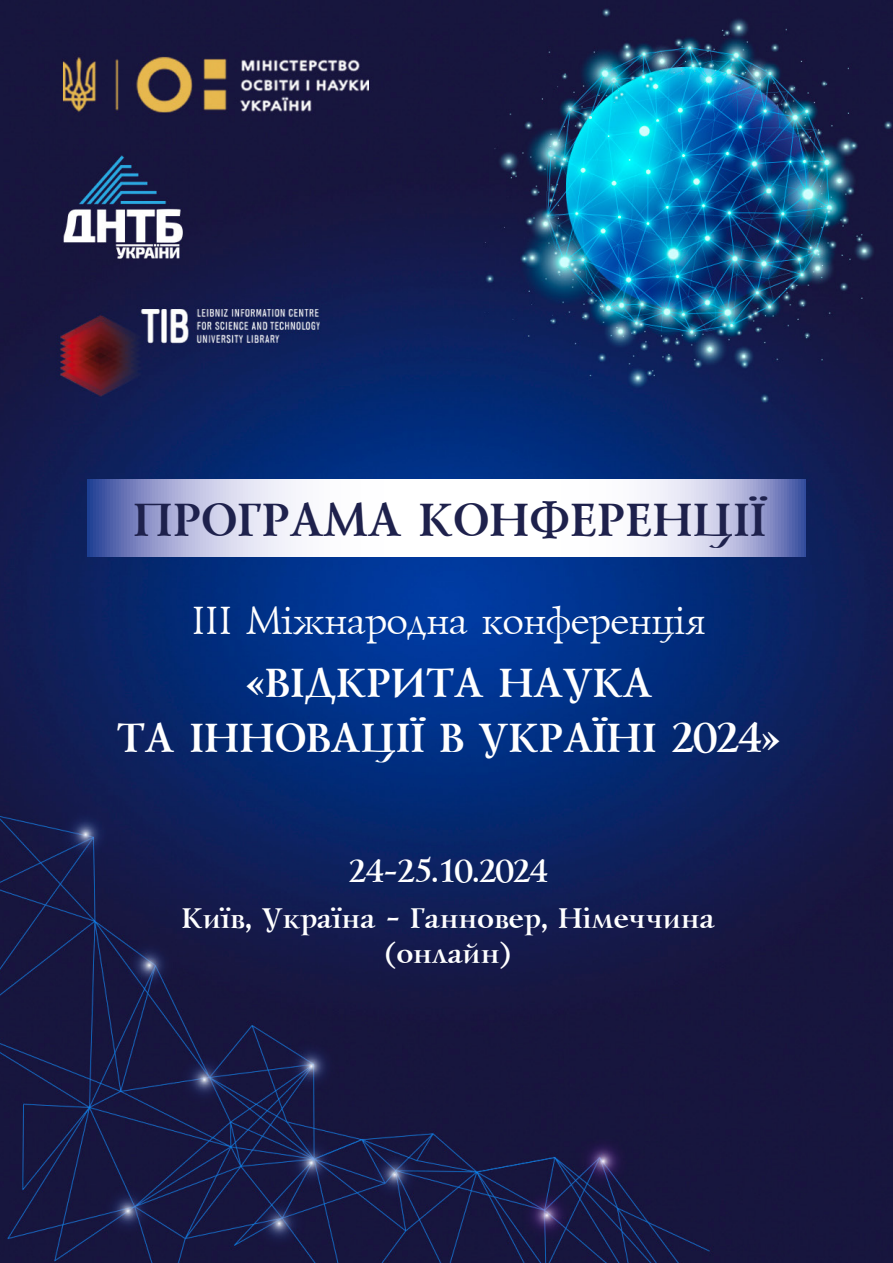
<style>
.page{position:relative;width:893px;height:1263px;background:#fff}
.page>*{position:absolute;margin:0;border:0;box-sizing:border-box;transform-origin:0 0}
.t1{font:48px "Lazurski Bold Cyrillic";color:#1e214c}
.t2{font:42px/54.6px "Lazurski Bold Cyrillic";color:#fff;text-align:center}
.t3{font:40.5px "Lazurski Cyrillic";color:#fff}
.t4{font:32.1px "Lazurski Bold Cyrillic";color:#fff}
.t5{font:29.4px/35.2px "Lazurski Bold Cyrillic";color:#fff;text-align:center}
.s1{font-size:37.65px}
</style>
<div class="page">
<img style="left:0;top:0;width:893px;height:1263px">
<svg style="left:87px;top:480px;width:719px;height:76px"></svg>
<h1 class="t1" style="left:130px;top:495px;width:635px">ПРОГРАМА КОНФЕРЕНЦІЇ</h1>
<h3 class="t3" style="left:189px;top:599px;width:516px">ІIІ Міжнародна конференція</h3>
<h2 class="t2" style="left:114px;top:657px;width:666px">«ВІДКРИТА НАУКА<br>ТА ІННОВАЦІЇ В УКРАЇНІ 2024»</h2>
<p class="t4" style="left:347px;top:855px;width:200px">24<span class="s1">-</span>25.10.2024</p>
<p class="t5" style="left:180px;top:901px;width:535px">Київ, Україна <span class="s1">-</span> Ганновер, Німеччина (онлайн)</p>
</div>
